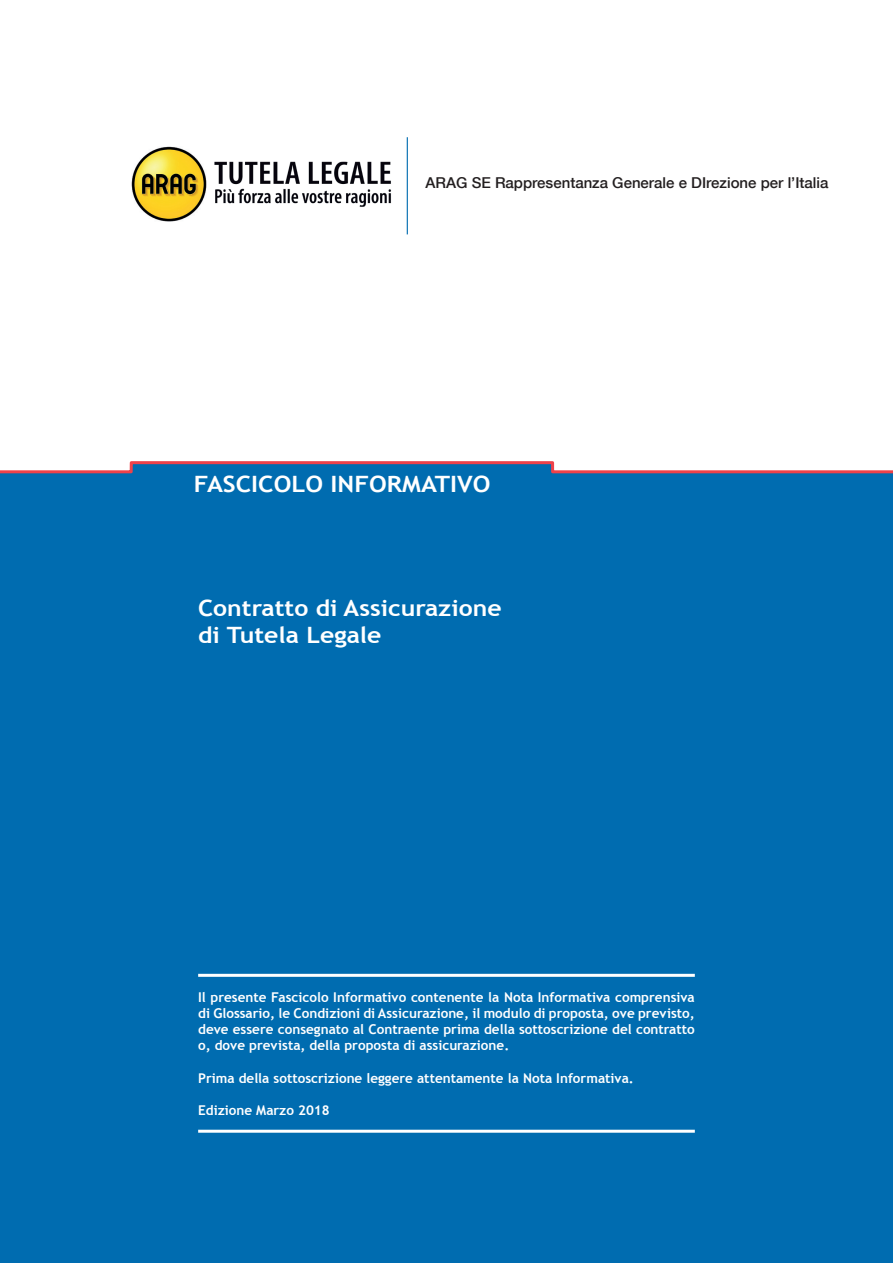
<style>
.page{position:relative;width:893px;height:1263px;background:#fff}
.page>*{position:absolute;margin:0;border:0;box-sizing:border-box;transform-origin:0 0}
.t1{font:700 22.5px/27px "Trebuchet MS";color:#fff;scale:1.1 1}
.t2{font:700 22.5px "Trebuchet MS";color:#fff;scale:1.12 1}
.t3{font:500 15px "Helvetica Neue";color:#231f20}
.t4{font:700 13.5px/16.2px "Trebuchet MS";color:#fff;text-align:justify}
</style>
<div class="page">
<div style="left:0;top:461px;width:893px;height:802px;background:#006cb0"></div>
<hr style="left:198px;top:974px;width:497px;height:3px;background:#fff">
<hr style="left:198px;top:1130px;width:497px;height:3px;background:#fff">
<img style="left:131px;top:147px;width:75px;height:75px">
<img style="left:214px;top:161px;width:177px;height:46px">
<hr style="left:407px;top:137px;width:1px;height:97px;background:#006cb0">
<p class="t3" style="left:426px;top:170px;width:404px">ARAG SE Rappresentanza Generale e DIrezione per l’Italia</p>
<h1 class="t2" style="left:194px;top:470px;width:266px">FASCICOLO INFORMATIVO</h1>
<h1 class="t1" style="left:198px;top:594px;width:277px">Contratto di Assicurazione di Tutela Legale</h1>
<p class="t4" style="left:198px;top:989px;width:498px">Il presente Fascicolo Informativo contenente la Nota Informativa comprensiva di Glossario, le Condizioni di Assicurazione, il modulo di proposta, ove previsto, deve essere consegnato al Contraente prima della sottoscrizione del contratto o, dove prevista, della proposta di assicurazione.</p>
<p class="t4" style="left:198px;top:1070px;width:437px">Prima della sottoscrizione leggere attentamente la Nota Informativa.</p>
<p class="t4" style="left:198px;top:1102px;width:133px">Edizione Marzo 2018</p>
</div>
